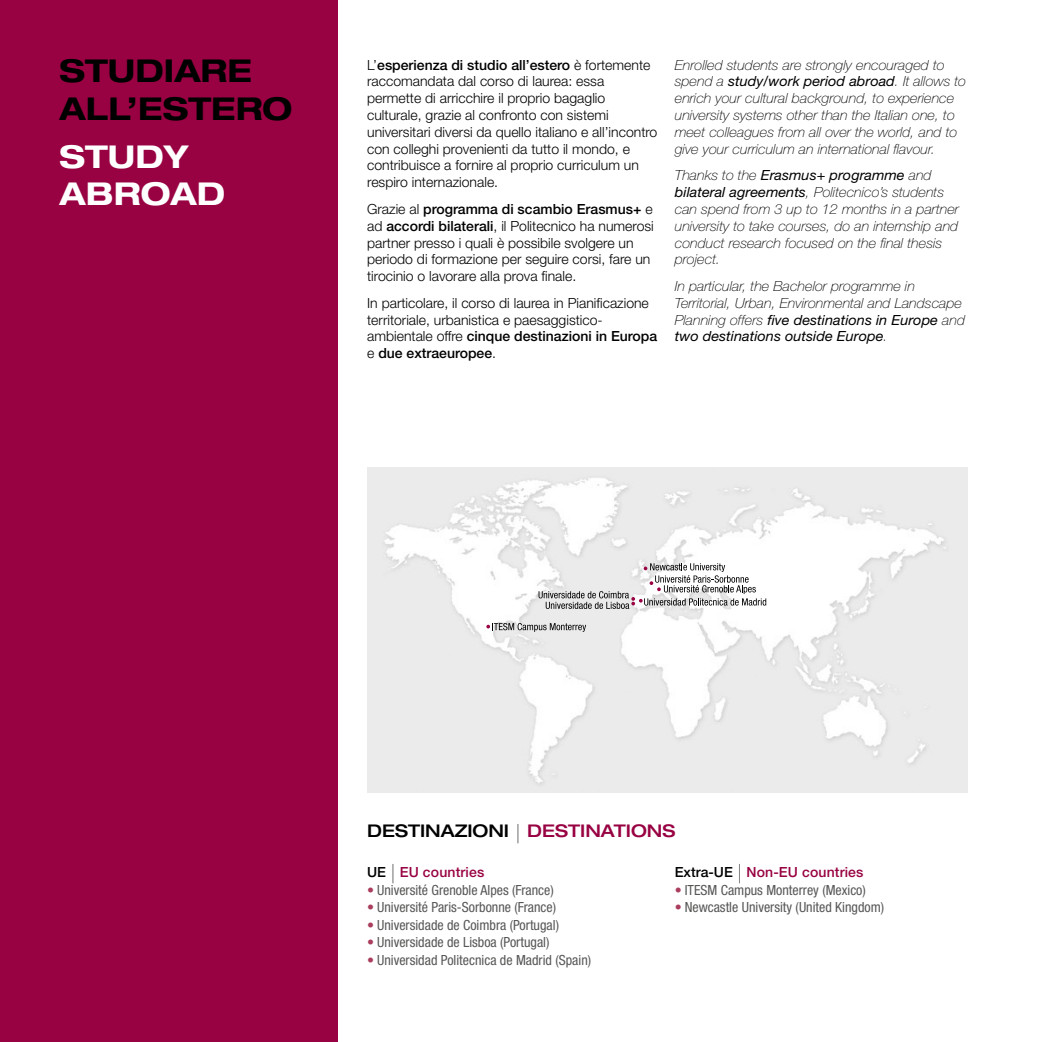
<style>
.page{position:relative;width:1042px;height:1042px;background:#fff}
.page>*{position:absolute;margin:0;border:0;box-sizing:border-box;transform-origin:0 0}
.t1{font:700 expanded 31.5px/37.8px "Helvetica Neue LT Std";color:#000}
.t2{font:700 expanded 31.5px/37.8px "Helvetica Neue LT Std";color:#fff}
.t3{font:500 expanded 17.5px "Helvetica Neue LT Std";color:#000}
.t4{font:300 14px/16.8px "Helvetica Neue LT Std";color:#000}
.t5{font:italic 100 14px/16.8px "Helvetica Neue LT Std";color:#000;scale:1.04 1}
.t6{font:condensed 14px "Helvetica Neue LT Std";color:#575756}
.t7{font:500 14px "Helvetica Neue LT Std";letter-spacing:.01em;color:#980242}
.s1{font-weight:500}
.s2{font-weight:400}
.s3{font-weight:200;font-stretch:condensed;font-size:26.25px}
.s4{color:#980242}
.s5{color:#000}
.s6{font-weight:200;font-stretch:condensed;font-size:26.25px;color:#000}
.s7{font-weight:700;font-stretch:normal;color:#ab3e5e}
</style>
<div class="page">
<div style="left:0;top:0;width:337px;height:1042px;background:#980242"></div>
<img style="left:367px;top:467px;width:600px;height:326px">
<svg style="left:486px;top:623px;width:100px;height:9px"></svg>
<svg style="left:538px;top:563px;width:228px;height:46px"></svg>
<h1 class="t1" style="left:60px;top:51px;width:234px">STUDIARE<br>ALL’ESTERO</h1>
<h1 class="t2" style="left:60px;top:136px;width:167px">STUDY<br>ABROAD</h1>
<p class="t4" style="left:367px;top:56px;width:292px">L’<span class="s1">esperienza di studio all’estero</span> è fortemente raccomandata dal corso di laurea: essa permette di arricchire il proprio bagaglio culturale, grazie al confronto con sistemi universitari diversi da quello italiano e all’incontro con colleghi provenienti da tutto il mondo, e contribuisce a fornire al proprio curriculum un respiro internazionale.</p>
<p class="t4" style="left:367px;top:200px;width:288px">Grazie al <span class="s1">programma di scambio Erasmus+</span> e ad <span class="s1">accordi bilaterali</span>, il Politecnico ha numerosi partner presso i quali è possibile svolgere un periodo di formazione per seguire corsi, fare un tirocinio o lavorare alla prova finale.</p>
<p class="t4" style="left:367px;top:294px;width:291px">In particolare, il corso di laurea in Pianificazione territoriale, urbanistica e paesaggistico&shy;ambientale offre <span class="s1">cinque destinazioni in Europa </span>e <span class="s1">due extraeuropee</span>.</p>
<p class="t5" style="left:675px;top:56px;width:282px">Enrolled students are strongly encouraged to spend a <span class="s2">study/work period abroad</span>. It allows to enrich your cultural background, to experience university systems other than the Italian one, to meet colleagues from all over the world, and to give your curriculum an international flavour.</p>
<p class="t5" style="left:675px;top:167px;width:275px">Thanks to the <span class="s2">Erasmus+ programme</span> and <span class="s2">bilateral agreements</span>, Politecnico’s students can spend from 3 up to 12 months in a partner university to take courses, do an internship and conduct research focused on the final thesis project.</p>
<p class="t5" style="left:675px;top:278px;width:281px">In particular, the Bachelor programme in Territorial, Urban, Environmental and Landscape Planning offers <span class="s2">five destinations in Europe</span> and <span class="s2">two destinations outside Europe</span>.</p>
<p class="t3" style="left:367px;top:820px;width:310px">DESTINAZIONI <span class="s3">|</span> <span class="s4">DESTINATIONS</span></p>
<p class="t7" style="left:367px;top:864px;width:119px"><span class="s5">UE</span> <span class="s6">|</span> EU countries</p>
<p class="t6" style="left:367px;top:882px;width:188px"><span class="s7">•</span> Université Grenoble Alpes (France)</p>
<p class="t6" style="left:367px;top:899px;width:190px"><span class="s7">•</span> Université Paris-Sorbonne (France)</p>
<p class="t6" style="left:367px;top:917px;width:193px"><span class="s7">•</span> Universidade de Coimbra (Portugal)</p>
<p class="t6" style="left:367px;top:934px;width:184px"><span class="s7">•</span> Universidade de Lisboa (Portugal)</p>
<p class="t6" style="left:367px;top:952px;width:225px"><span class="s7">•</span> Universidad Politecnica de Madrid (Spain)</p>
<p class="t7" style="left:675px;top:864px;width:190px"><span class="s5">Extra-UE</span> <span class="s6">|</span> Non-EU countries</p>
<p class="t6" style="left:675px;top:882px;width:193px"><span class="s7">•</span> ITESM Campus Monterrey (Mexico)</p>
<p class="t6" style="left:675px;top:899px;width:211px"><span class="s7">•</span> Newcastle University (United Kingdom)</p>
</div>
